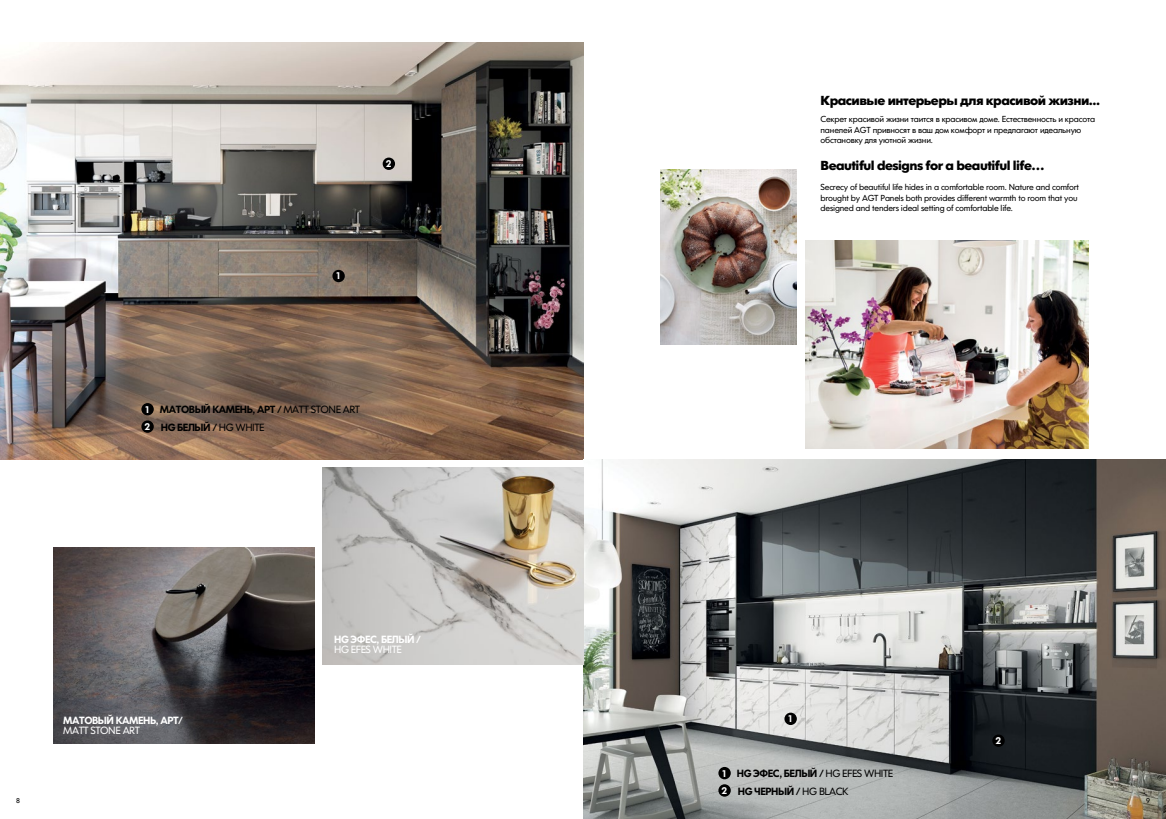
<style>
.page{position:relative;width:1166px;height:819px;background:#fff}
.page>*{position:absolute;margin:0;border:0;box-sizing:border-box;transform-origin:0 0}
.t1{font:700 13.12px "IKEA Sans TUC";letter-spacing:-.04em;color:#000}
.t2{font:800 10.5px "IKEA Sans TUC";letter-spacing:-.04em;color:#000}
.t3{font:800 10.5px "IKEA Sans TUC";letter-spacing:-.04em;color:#fff}
.t4{font:10.5px "IKEA Sans TUC";letter-spacing:-.04em;color:#fff}
.t5{font:800 9.71px "IKEA Sans TUC";color:#fff}
.t6{font:8.75px/10.5px "IKEA Sans TUC";letter-spacing:-.02em;color:#000}
.t7{font:7px "IKEA Sans TUC";color:#000}
.s1{font-weight:400}
</style>
<div class="page">
<img style="left:0;top:42px;width:583px;height:417px">
<img style="left:53px;top:547px;width:261px;height:196px">
<img style="left:805px;top:240px;width:283px;height:208px">
<img style="left:583px;top:459px;width:583px;height:360px">
<img style="left:322px;top:468px;width:261px;height:196px">
<img style="left:660px;top:170px;width:137px;height:174px">
<div style="left:141px;top:403px;width:13px;height:12px;background:#000;border-radius:50%"></div>
<div style="left:718px;top:766px;width:13px;height:13px;background:#000;border-radius:50%"></div>
<div style="left:141px;top:420px;width:13px;height:13px;background:#000;border-radius:50%"></div>
<div style="left:718px;top:784px;width:13px;height:12px;background:#000;border-radius:50%"></div>
<div style="left:383px;top:157px;width:12px;height:13px;background:#000;border-radius:50%"></div>
<div style="left:992px;top:734px;width:13px;height:12px;background:#000;border-radius:50%"></div>
<div style="left:332px;top:270px;width:13px;height:12px;background:#000;border-radius:50%"></div>
<div style="left:784px;top:712px;width:13px;height:13px;background:#000;border-radius:50%"></div>
<p class="t5" style="left:335px;top:268px;width:7px">1</p>
<p class="t5" style="left:386px;top:156px;width:7px">2</p>
<p class="t5" style="left:144px;top:401px;width:7px">1</p>
<p class="t5" style="left:144px;top:419px;width:7px">2</p>
<p class="t2" style="left:160px;top:401px;width:202px">МАТОВЫЙ КАМЕНЬ, АРТ / <span class="s1">MATT STONE ART</span></p>
<p class="t2" style="left:161px;top:419px;width:105px">HG БЕЛЫЙ / <span class="s1">HG WHITE</span></p>
<p class="t3" style="left:334px;top:631px;width:88px">HG ЭФЕС, БЕЛЫЙ /</p>
<p class="t4" style="left:334px;top:642px;width:69px">HG EFES WHITE</p>
<p class="t3" style="left:63px;top:712px;width:121px">МАТОВЫЙ КАМЕНЬ, АРТ/</p>
<p class="t4" style="left:63px;top:722px;width:78px">MATT STONE ART</p>
<h1 class="t1" style="left:820px;top:90px;width:281px">Красивые интерьеры для красивой жизни...</h1>
<p class="t6" style="left:820px;top:114px;width:276px">Секрет красивой жизни таится в красивом доме. Естественность и красота панелей AGT привносят в ваш дом комфорт и предлагают идеальную обстановку для уютной жизни.</p>
<p class="t6" style="left:820px;top:182px;width:260px">Secrecy of beautiful life hides in a comfortable room. Nature and comfort brought by AGT Panels both provides different warmth to room that you designed and tenders ideal setting of comfortable life.</p>
<h1 class="t1" style="left:820px;top:155px;width:226px">Beautiful designs for a beautiful life…</h1>
<p class="t5" style="left:787px;top:711px;width:7px">1</p>
<p class="t5" style="left:721px;top:765px;width:7px">1</p>
<p class="t5" style="left:721px;top:782px;width:7px">2</p>
<p class="t2" style="left:737px;top:765px;width:158px">HG ЭФЕС, БЕЛЫЙ / <span class="s1">HG EFES WHITE</span></p>
<p class="t2" style="left:738px;top:782px;width:112px">HG ЧЕРНЫЙ / <span class="s1">HG BLACK</span></p>
<p class="t5" style="left:995px;top:733px;width:7px">2</p>
<p class="t7" style="left:16px;top:794px;width:5px">8</p>
<p class="t7" style="left:1146px;top:794px;width:5px">9</p>
</div>
